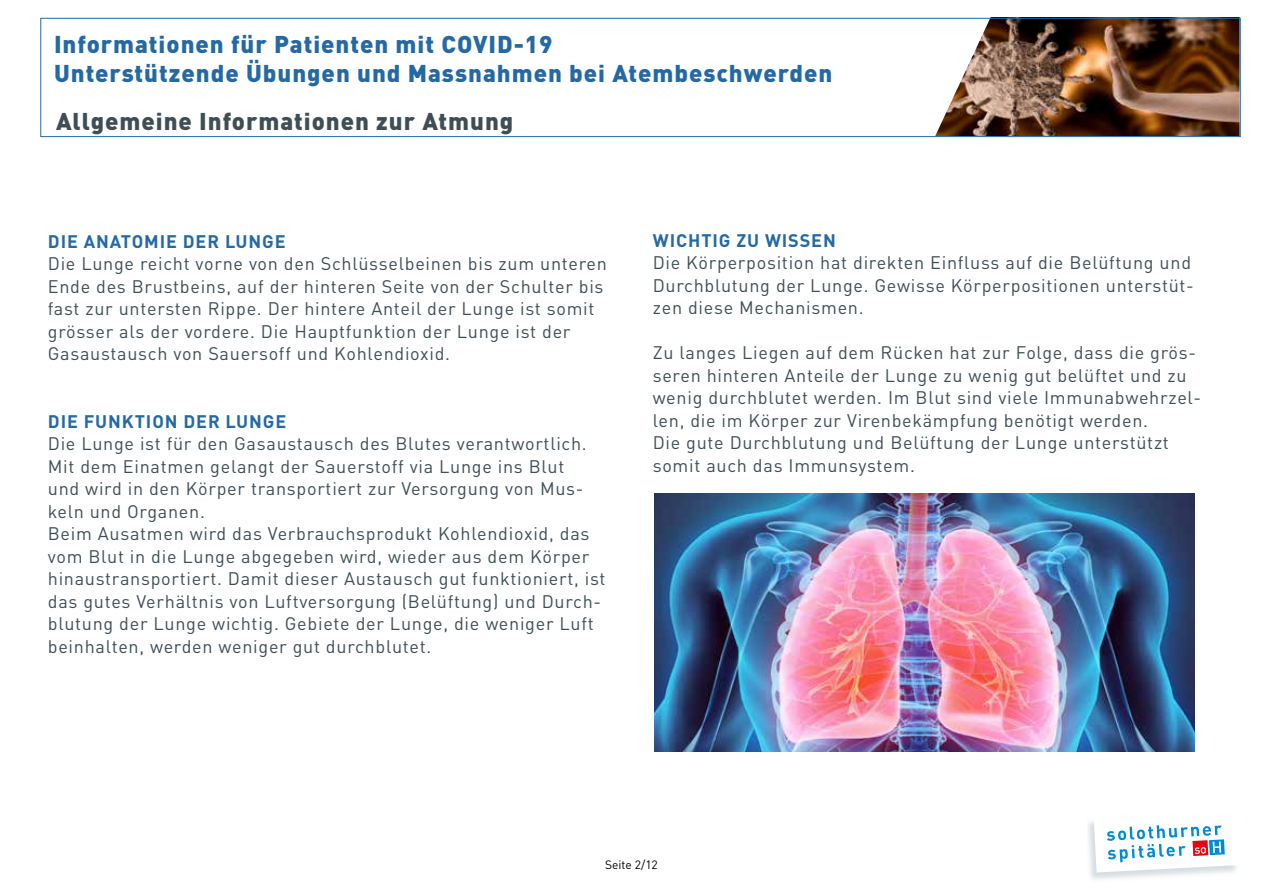
<style>
.page{position:relative;width:1263px;height:893px;background:#fff}
.page>*{position:absolute;margin:0;border:0;box-sizing:border-box;transform-origin:0 0}
.t1{font:900 24px/28.8px "DINOT";letter-spacing:.04em;color:#2469a4}
.t2{font:900 24px "DINOT";letter-spacing:.04em;color:#3f4e55}
.t3{font:18px/22.5px "DINOT";letter-spacing:.04em;color:#3f4e55}
.t4{font:700 18px "DINOT";letter-spacing:.05em;color:#2469a4}
.t5{font:12px "DINOT";color:#000}
</style>
<div class="page">
<svg style="left:1094px;top:824px;width:144px;height:48px"></svg>
<img style="left:935px;top:17px;width:304px;height:118px">
<div style="left:40px;top:18px;width:1201px;height:119px;border:1px solid #2469a4"></div>
<img style="left:655px;top:493px;width:540px;height:258px">
<h1 class="t1" style="left:54px;top:28px;width:780px">Informationen für Patienten mit COVID-19<br>Unterstützende Übungen und Massnahmen bei Atembeschwerden</h1>
<h1 class="t2" style="left:56px;top:102px;width:459px">Allgemeine Informationen zur Atmung</h1>
<p class="t4" style="left:48px;top:229px;width:239px">DIE ANATOMIE DER LUNGE</p>
<p class="t3" style="left:48px;top:252px;width:560px">Die Lunge reicht vorne von den Schlüsselbeinen bis zum unteren Ende des Brustbeins, auf der hinteren Seite von der Schulter bis fast zur untersten Rippe. Der hintere Anteil der Lunge ist somit grösser als der vordere. Die Hauptfunktion der Lunge ist der Gasaustausch von Sauersoff und Kohlendioxid.</p>
<p class="t4" style="left:48px;top:409px;width:240px">DIE FUNKTION DER LUNGE</p>
<p class="t3" style="left:48px;top:432px;width:559px">Die Lunge ist für den Gasaustausch des Blutes verantwortlich.<br>Mit dem Einatmen gelangt der Sauerstoff via Lunge ins Blut<br>und wird in den Körper transportiert zur Versorgung von Mus&shy;keln und Organen.<br>Beim Ausatmen wird das Verbrauchsprodukt Kohlendioxid, das vom Blut in die Lunge abgegeben wird, wieder aus dem Körper hinaustransportiert. Damit dieser Austausch gut funktioniert, ist das gutes Verhältnis von Luftversorgung (Belüftung) und Durch&shy;blutung der Lunge wichtig. Gebiete der Lunge, die weniger Luft beinhalten, werden weniger gut durchblutet.</p>
<p class="t4" style="left:653px;top:228px;width:185px">WICHTIG ZU WISSEN</p>
<p class="t3" style="left:653px;top:251px;width:543px">Die Körperposition hat direkten Einfluss auf die Belüftung und<br>Durchblutung der Lunge. Gewisse Körperpositionen unterstüt&shy;zen diese Mechanismen.</p>
<p class="t3" style="left:653px;top:341px;width:550px">Zu langes Liegen auf dem Rücken hat zur Folge, dass die grös&shy;seren hinteren Anteile der Lunge zu wenig gut belüftet und zu wenig durchblutet werden. Im Blut sind viele Immunabwehrzel&shy;len, die im Körper zur Virenbekämpfung benötigt werden.<br>Die gute Durchblutung und Belüftung der Lunge unterstützt somit auch das Immunsystem.</p>
<p class="t5" style="left:605px;top:857px;width:54px">Seite 2/12</p>
</div>
